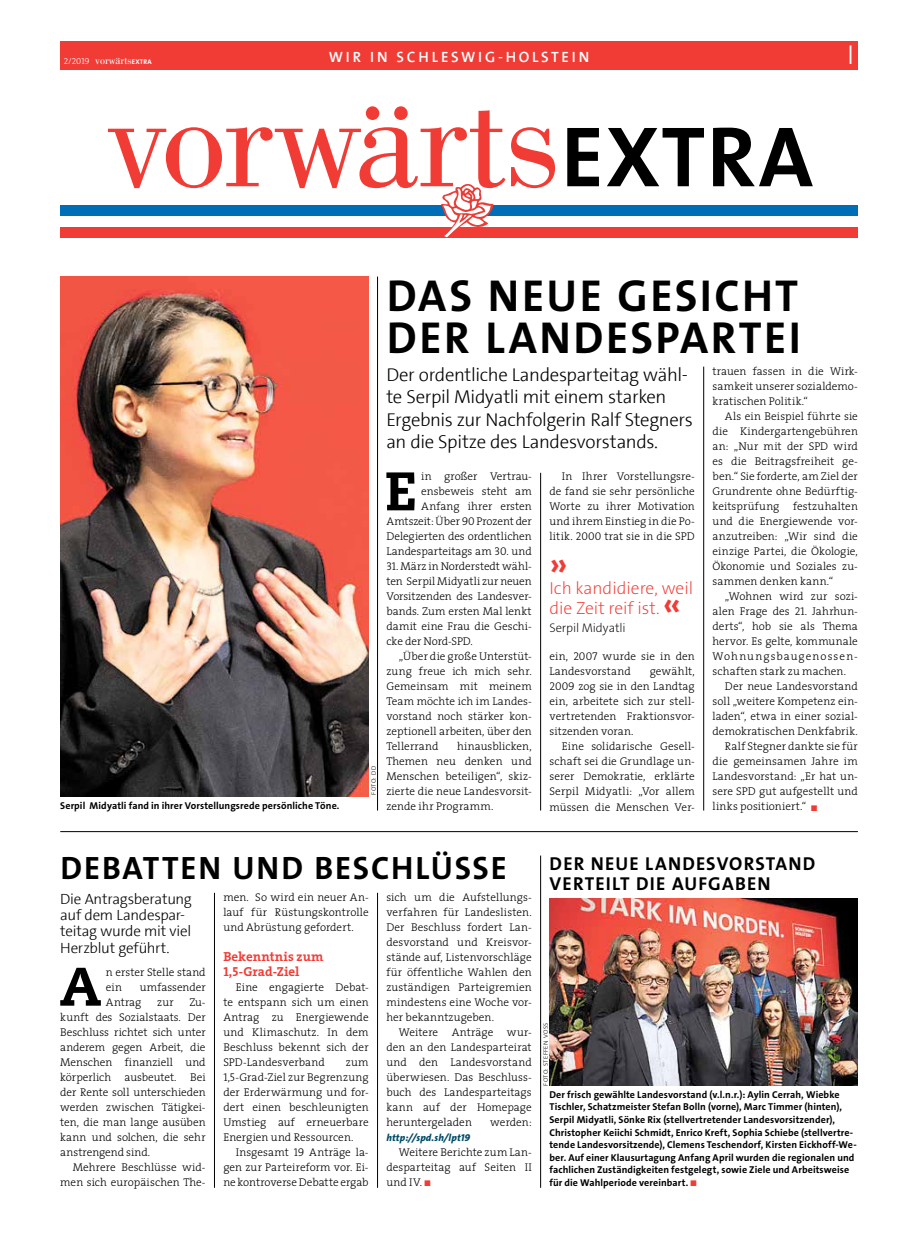
<style>
.page{position:relative;width:904px;height:1241px;background:#fff}
.page>*{position:absolute;margin:0;border:0;box-sizing:border-box;transform-origin:0 0}
.t1{font:145.25px "Bodoni";letter-spacing:-.02em;color:#f13c36}
.t2{font:800 54.12px "Caecilia LT Std";color:#000}
.t3{font:700 45px/42.5px "SPD The Sans";letter-spacing:.055em;color:#000}
.t4{font:700 33.75px "SPD The Sans";color:#f13c36}
.t5{font:700 32.5px "SPD The Sans";letter-spacing:.055em;color:#000}
.t6{font:300 27.5px "The Sans";color:#fff}
.t7{font:300 18.75px/22.5px "SPD The Sans";letter-spacing:-.02em;color:#000}
.t8{font:700 18.75px/20px "SPD The Sans";letter-spacing:.06em;color:#000}
.t9{font:200 17.5px/20px "SPD The Sans";color:#f13c36}
.t10{font:300 15px/16.2px "SPD The Sans";letter-spacing:-.015em;color:#000}
.t11{font:700 15px "SPD2002 The Sans";letter-spacing:.185em;color:#fff}
.t12{font:700 13.12px/15px "The Serif";letter-spacing:.005em;color:#f13c36}
.t13{font:200 12.5px "SPD The Sans";letter-spacing:-.01em;color:#000}
.t14{font:300 11.25px/15px "The Serif";letter-spacing:.005em;color:#000;text-align:justify}
.t15{font:11.25px "Bodoni";color:#fff}
.t16{font:700 10px/12.5px "SPD The Sans";letter-spacing:.01em;color:#000}
.t17{font:italic 800 10px "SPD The Sans";letter-spacing:.015em;color:#004b67}
.t18{font:300 6.25px "The Sans";letter-spacing:.075em;color:#000}
.s1{font-family:"The Serif Light Caps";font-size:8.75px}
.s2{font-family:"The Sans";font-weight:700;font-size:6.75px}
.s3{font-family:"The Sans";font-weight:700;font-size:86.25px;color:#000}
.s4{font-family:"The Serif Light Caps";font-weight:400}
.s5{color:#f13c36}
.s6{font-weight:700;font-size:33.75px}
.s7{font-family:"The Serif Bold Caps";font-weight:400}
</style>
<div class="page">
<div style="left:60px;top:41px;width:797px;height:28px;background:#f13c36"></div>
<img style="left:60px;top:276px;width:309px;height:520px">
<div style="left:60px;top:206px;width:797px;height:10px;background:#006db7"></div>
<div style="left:60px;top:227px;width:797px;height:10px;background:#f13c36"></div>
<svg style="left:439px;top:184px;width:55px;height:54px"></svg>
<hr style="left:703px;top:366px;width:1px;height:444px;background:#000">
<hr style="left:214px;top:892px;width:1px;height:295px;background:#000">
<hr style="left:540px;top:472px;width:1px;height:338px;background:#000">
<hr style="left:540px;top:855px;width:1px;height:332px;background:#000">
<hr style="left:377px;top:276px;width:1px;height:534px;background:#000">
<hr style="left:377px;top:892px;width:1px;height:295px;background:#000">
<hr style="left:60px;top:831px;width:797px;height:1px;background:#000">
<img style="left:549px;top:898px;width:308px;height:187px">
<p class="t15" style="left:64px;top:54px;width:89px"><span class="s1">2/2019</span> vorwärts<span class="s2">EXTRA</span></p>
<h3 class="t11" style="left:329px;top:49px;width:262px">WIR IN SCHLESWIG-HOLSTEIN</h3>
<h3 class="t6" style="left:847px;top:37px;width:9px">I</h3>
<h1 class="t1" style="left:105px;top:57px;width:709px">vorwärts<span class="s3">EXTRA</span></h1>
<p class="t16" style="left:60px;top:799px;width:281px">Serpil Midyatli fand in ihrer Vorstellungsrede persönliche Töne.</p>
<p class="t18" style="left:369px;top:794px;width:30px;rotate:-90deg">FOTO: DD</p>
<h3 class="t3" style="left:387px;top:274px;width:416px">DAS NEUE GESICHT<br>DER LANDESPARTEI</h3>
<h3 class="t7" style="left:386px;top:363px;width:308px">Der ordentliche Landesparteitag wähl&shy;te Serpil Midyatli mit einem starken Ergebnis zur Nachfolgerin Ralf Stegners an die Spitze des Landesvorstands.</h3>
<p class="t14" style="left:712px;top:364px;width:147px">trauen fassen in die Wirk&shy;samkeit unserer sozialdemo&shy;kratischen Politik.“</p>
<p class="t14" style="left:712px;top:409px;width:147px;text-indent:12px">Als ein Beispiel führte sie die Kindergartengebühren an: „Nur mit der SPD wird es die Beitragsfreiheit ge&shy;ben.“ Sie forderte, am Ziel der Grundrente ohne Bedürftig&shy;keitsprüfung festzuhalten und die Energiewende vor&shy;anzutreiben: „Wir sind die einzige Partei, die Ökologie, Ökonomie und Soziales zu&shy;sammen denken kann.“</p>
<p class="t14" style="left:712px;top:589px;width:147px;text-indent:12px">„Wohnen wird zur sozi&shy;alen Frage des <span class="s4">21</span>. Jahrhun&shy;derts“, hob sie als Thema hervor. Es gelte, kommunale Wohnungsbaugenossen&shy;schaften stark zu machen.</p>
<p class="t14" style="left:725px;top:679px;width:134px">Der neue Landesvorstand</p>
<p class="t14" style="left:712px;top:694px;width:147px">soll „weitere Kompetenz ein-</p>
<p class="t14" style="left:712px;top:709px;width:147px">laden“, etwa in einer sozial-</p>
<p class="t14" style="left:712px;top:724px;width:147px">demokratischen Denkfabrik.</p>
<p class="t14" style="left:725px;top:739px;width:134px">Ralf Stegner dankte sie für</p>
<p class="t14" style="left:712px;top:754px;width:147px">die gemeinsamen Jahre im</p>
<p class="t14" style="left:712px;top:769px;width:147px">Landesvorstand: „Er hat un-</p>
<p class="t14" style="left:712px;top:784px;width:147px">sere SPD gut aufgestellt und</p>
<p class="t14" style="left:712px;top:799px;width:106px">links positioniert.“ <span class="s5">■</span></p>
<p class="t14" style="left:386px;top:469px;width:147px;text-align:right">in großer Vertrau&shy;ensbeweis steht am<br>Anfang ihrer ersten<br>Amtszeit: Über <span class="s4">90</span> Prozent der<br>Delegierten des ordentlichen<br>Landesparteitags am <span class="s4">30</span>. und</p>
<p class="t14" style="left:386px;top:559px;width:147px"><span class="s4">31</span>. März in Norderstedt wähl&shy;ten Serpil Midyatli zur neuen Vorsitzenden des Landesver&shy;bands. Zum ersten Mal lenkt damit eine Frau die Geschi&shy;cke der Nord-SPD.</p>
<p class="t14" style="left:386px;top:649px;width:147px;text-indent:12px">„Über die große Unterstüt&shy;zung freue ich mich sehr.<br>Gemeinsam mit meinem Team möchte ich im Landes&shy;vorstand noch stärker kon&shy;zeptionell arbeiten, über den Tellerrand</p>
<p class="t14" style="left:549px;top:469px;width:147px;text-indent:12px">In Ihrer Vorstellungsre&shy;de fand sie sehr persönliche Worte zu ihrer Motivation und ihrem Einstieg in die Po&shy;litik. <span class="s4">2000</span> trat sie in die SPD</p>
<h2 class="t2" style="left:385px;top:457px;width:34px">E</h2>
<h3 class="t4" style="left:549px;top:543px;width:20px">»</h3>
<h3 class="t9" style="left:549px;top:578px;width:145px">Ich kandidiere, weil die Zeit reif ist. <span class="s6">«</span></h3>
<p class="t13" style="left:549px;top:620px;width:78px">Serpil Midyatli</p>
<p class="t14" style="left:549px;top:649px;width:147px">ein, <span class="s4">2007</span> wurde sie in den<br>Landesvorstand</p>
<p class="t14" style="left:549px;top:664px;width:147px;text-indent:100px">gewählt, <span class="s4">2009</span> zog sie in den Landtag ein, arbeitete sich zur stell&shy;vertretenden Fraktionsvor&shy;sitzenden voran.</p>
<p class="t14" style="left:549px;top:739px;width:147px;text-indent:12px">Eine solidarische Gesell&shy;schaft sei die Grundlage un&shy;serer Demokratie, erklärte Serpil Midyatli: „Vor allem müssen die Menschen Ver-</p>
<p class="t14" style="left:386px;top:739px;width:147px;text-indent:71px">hinausblicken, Themen neu denken und Menschen beteiligen“, skiz&shy;zierte die neue Landesvorsit&shy;zende ihr Programm.</p>
<h3 class="t5" style="left:61px;top:846px;width:447px">DEBATTEN UND BESCHLÜSSE</h3>
<h3 class="t10" style="left:60px;top:890px;width:133px">Die Antragsberatung auf dem Landespar&shy;teitag wurde mit viel<br>Herzblut geführt.</h3>
<h2 class="t2" style="left:59px;top:952px;width:44px">A</h2>
<p class="t14" style="left:106px;top:964px;width:101px">n erster Stelle stand ein</p>
<p class="t14" style="left:106px;top:979px;width:101px;text-indent:34px">umfassender<br>Antrag</p>
<p class="t14" style="left:60px;top:994px;width:147px;text-indent:129px">Zu&shy;kunft des Sozialstaats. Der Beschluss richtet sich unter anderem gegen Arbeit, die Menschen finanziell und körperlich ausbeutet. Bei der Rente soll unterschieden werden zwischen Tätigkei&shy;ten, die man lange ausüben kann und solchen, die sehr anstrengend sind.</p>
<p class="t14" style="left:60px;top:1159px;width:147px;text-align:right">Mehrere Beschlüsse wid&shy;men sich europäischen The-</p>
<p class="t14" style="left:157px;top:994px;width:18px">zur</p>
<p class="t14" style="left:223px;top:889px;width:147px">men. So wird ein neuer An&shy;lauf für Rüstungskontrolle und Abrüstung gefordert.</p>
<p class="t12" style="left:223px;top:948px;width:102px">Bekenntnis zum<br><span class="s7">1,5</span>-Grad-Ziel</p>
<p class="t14" style="left:223px;top:979px;width:147px;text-indent:12px">Eine engagierte Debat&shy;te entspann sich um einen Antrag zu Energiewende und Klimaschutz. In dem Beschluss bekennt sich der SPD-Landesverband</p>
<p class="t14" style="left:223px;top:1054px;width:147px;text-indent:123px">zum <span class="s4">1</span>,<span class="s4">5</span>-Grad-Ziel zur Begrenzung der Erderwärmung und for&shy;dert einen beschleunigten Umstieg auf erneuerbare Energien und Ressourcen.</p>
<p class="t14" style="left:223px;top:1144px;width:147px;text-indent:12px">Insgesamt <span class="s4">19</span> Anträge la&shy;gen zur Parteireform vor. Ei&shy;ne kontroverse Debatte ergab</p>
<p class="t14" style="left:386px;top:889px;width:147px">sich um die Aufstellungs&shy;verfahren für Landeslisten.<br>Der Beschluss fordert Lan&shy;desvorstand und Kreisvor&shy;stände auf, Listenvorschläge für öffentliche Wahlen den zuständigen Parteigremien mindestens eine Woche vor&shy;her bekanntzugeben.</p>
<p class="t14" style="left:386px;top:1024px;width:147px;text-indent:12px">Weitere Anträge wur&shy;den an den Landesparteirat und den Landesvorstand überwiesen. Das Beschluss&shy;buch des Landesparteitags kann auf der Homepage heruntergeladen</p>
<p class="t14" style="left:490px;top:1114px;width:43px">werden:</p>
<p class="t17" style="left:386px;top:1130px;width:85px">http://spd.sh/lpt19</p>
<p class="t14" style="left:386px;top:1144px;width:147px;text-indent:12px">Weitere Berichte zum Lan&shy;desparteitag auf Seiten II und IV. <span class="s5">■</span></p>
<h3 class="t8" style="left:549px;top:853px;width:267px">DER NEUE LANDESVORSTAND<br>VERTEILT DIE AUFGABEN</h3>
<p class="t18" style="left:541px;top:1085px;width:65px;rotate:-90deg">FOTO: STEFFEN VOSS</p>
<p class="t16" style="left:549px;top:1088px;width:309px">Der frisch gewählte Landesvorstand (v.l.n.r.): Aylin Cerrah, Wiebke Tischler, Schatzmeister Stefan Bolln (vorne), Marc Timmer (hinten), Serpil Midyatli, Sönke Rix (stellvertretender Landesvorsitzender), Christopher Keiichi Schmidt, Enrico Kreft, Sophia Schiebe (stellvertre&shy;tende Landesvorsitzende), Clemens Teschendorf, Kirsten Eickhoff-We&shy;ber. Auf einer Klausurtagung Anfang April wurden die regionalen und fachlichen Zuständigkeiten festgelegt, sowie Ziele und Arbeitsweise für die Wahlperiode vereinbart. <span class="s5">■</span></p>
</div>
